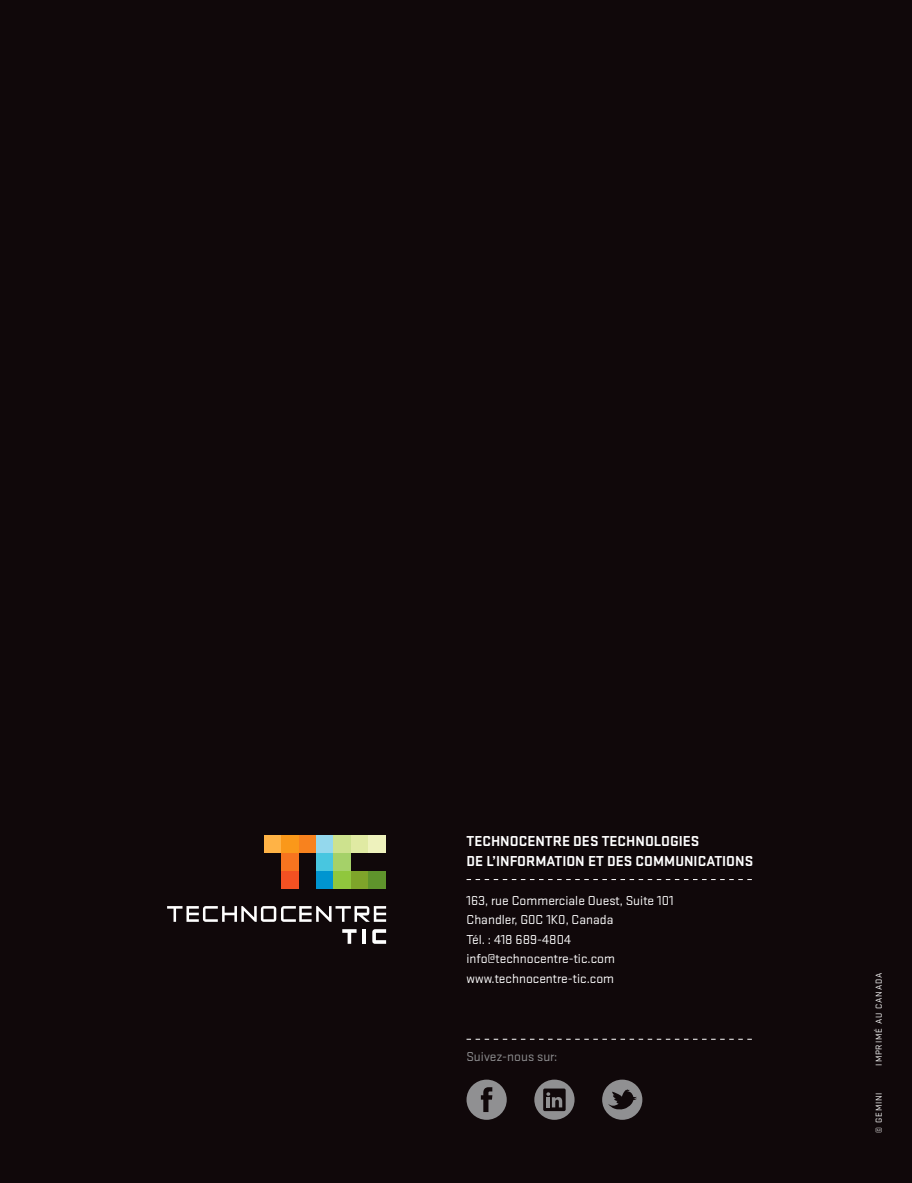
<style>
.page{position:relative;width:912px;height:1183px;background:#fff}
.page>*{position:absolute;margin:0;border:0;box-sizing:border-box;transform-origin:0 0}
.t1{font:700 15px/19.5px "Stratum 1";color:#fff}
.t2{font:13.5px/19.5px "Stratum 1";color:#fff}
.t3{font:13.5px "Stratum 1";color:#909092}
.t4{font:9px "Stratum 1";letter-spacing:.1em;color:#fff}
</style>
<div class="page">
<div style="left:0;top:0;width:911px;height:1183px;background:#10080a"></div>
<svg style="left:602px;top:1079px;width:40px;height:41px"></svg>
<svg style="left:534px;top:1079px;width:40px;height:41px"></svg>
<hr style="left:546px;top:1097px;width:4px;height:10px;background:#909092">
<svg style="left:466px;top:1079px;width:40px;height:41px"></svg>
<div style="left:264px;top:835px;width:17px;height:18px;background:#ffb346"></div>
<div style="left:281px;top:835px;width:18px;height:18px;background:#fa981a"></div>
<div style="left:299px;top:835px;width:17px;height:18px;background:#f8821e"></div>
<div style="left:316px;top:835px;width:17px;height:18px;background:#94d8ed"></div>
<div style="left:333px;top:835px;width:18px;height:18px;background:#cde28e"></div>
<div style="left:351px;top:835px;width:17px;height:18px;background:#e0eaa3"></div>
<div style="left:368px;top:835px;width:18px;height:18px;background:#eef2bd"></div>
<div style="left:281px;top:853px;width:18px;height:18px;background:#f7741f"></div>
<div style="left:316px;top:853px;width:17px;height:18px;background:#48c6e0"></div>
<div style="left:333px;top:853px;width:18px;height:18px;background:#a5d169"></div>
<div style="left:281px;top:871px;width:18px;height:17px;background:#f35122"></div>
<div style="left:316px;top:871px;width:17px;height:17px;background:#0095d0"></div>
<div style="left:333px;top:871px;width:18px;height:17px;background:#90c73d"></div>
<div style="left:351px;top:871px;width:17px;height:17px;background:#7ea42a"></div>
<div style="left:368px;top:871px;width:18px;height:17px;background:#5f942c"></div>
<svg style="left:167px;top:906px;width:219px;height:16px"></svg>
<svg style="left:342px;top:929px;width:14px;height:15px"></svg>
<hr style="left:362px;top:929px;width:4px;height:15px;background:#fff">
<svg style="left:372px;top:929px;width:14px;height:15px"></svg>
<svg style="left:466px;top:879px;width:285px;height:1px"></svg>
<svg style="left:466px;top:1039px;width:285px;height:1px"></svg>
<p class="t1" style="left:466px;top:831px;width:288px">TECHNOCENTRE DES TECHNOLOGIES<br>DE L’INFORMATION ET DES COMMUNICATIONS</p>
<p class="t2" style="left:466px;top:890px;width:208px">163, rue Commerciale Ouest, Suite 101<br>Chandler, G0C 1K0, Canada<br>Tél. : 418 689-4804 info@technocentre-tic.com www.technocentre-tic.com</p>
<p class="t3" style="left:466px;top:1047px;width:92px">Suivez-nous sur:</p>
<p class="t4" style="left:872px;top:1065px;width:94px;rotate:-90deg">I mprimé au Canada</p>
<p class="t4" style="left:872px;top:1133px;width:42px;rotate:-90deg">© Gemini</p>
</div>
